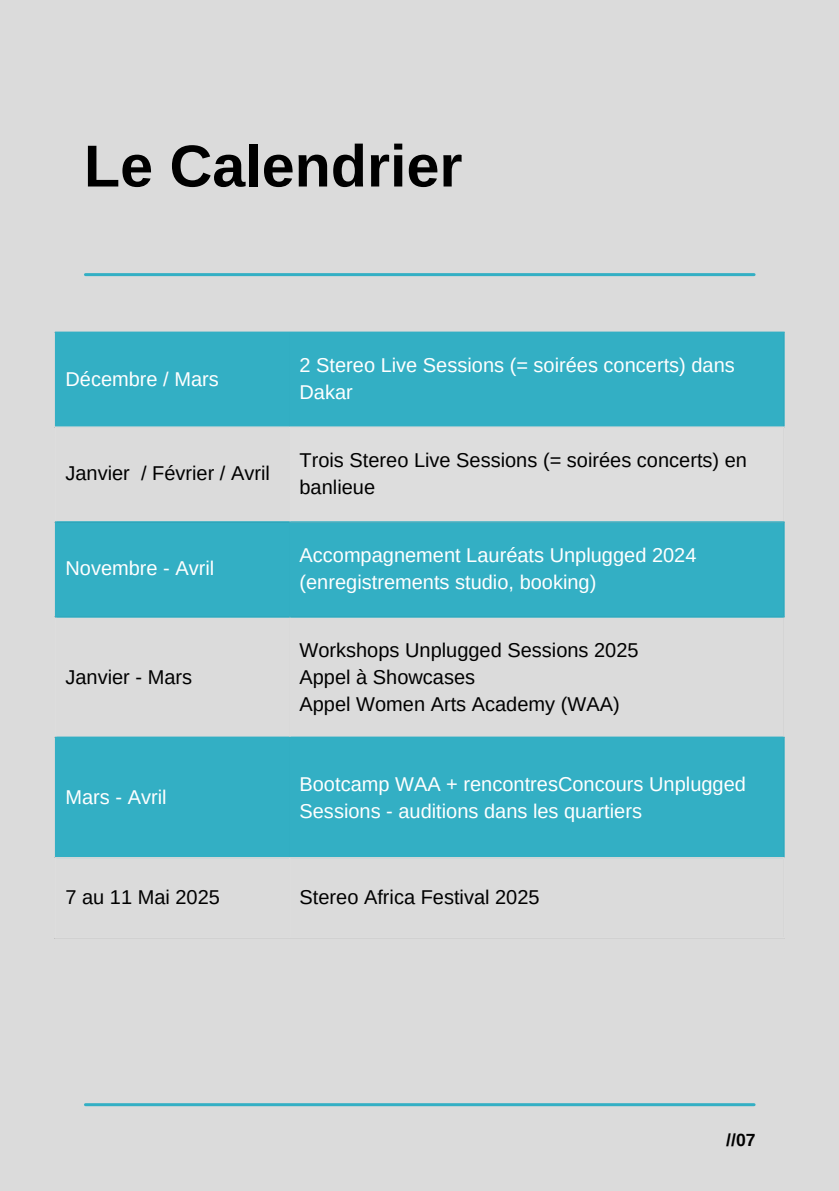
<style>
.page{position:relative;width:839px;height:1191px;background:#fff}
.page>*{position:absolute;margin:0;border:0;box-sizing:border-box;transform-origin:0 0}
.t1{font:700 59.2px "Arimo";color:#000}
.t2{font:20px/27px "Arimo";color:#fff}
.t3{font:20px/27px "Arimo";color:#000}
.t4{font:700 17.6px "Arimo";color:#000}
</style>
<div class="page">
<div style="left:0;top:0;width:838px;height:1191px;background:#dbdbdb"></div>
<hr style="left:85px;top:273px;width:669px;height:3px;background:#33afc4">
<hr style="left:85px;top:1103px;width:669px;height:3px;background:#33afc4">
<svg style="left:56px;top:333px;width:727px;height:524px;fill:#33afc4"></svg>
<div style="left:289px;top:427px;width:495px;height:95px;background:#ddd"></div>
<hr style="left:55px;top:333px;width:1px;height:93px;background:#33afc4">
<hr style="left:55px;top:523px;width:1px;height:93px;background:#33afc4">
<hr style="left:55px;top:738px;width:1px;height:119px;background:#33afc4">
<hr style="left:289px;top:333px;width:1px;height:93px;background:#33afc4">
<hr style="left:289px;top:523px;width:1px;height:93px;background:#33afc4">
<hr style="left:289px;top:738px;width:1px;height:119px;background:#33afc4">
<hr style="left:783px;top:333px;width:1px;height:93px;background:#33afc4">
<hr style="left:783px;top:523px;width:1px;height:93px;background:#33afc4">
<hr style="left:783px;top:738px;width:1px;height:119px;background:#33afc4">
<hr style="left:55px;top:332px;width:729px;height:1px;background:#33afc4">
<hr style="left:55px;top:521px;width:729px;height:2px;background:#33afc4">
<hr style="left:55px;top:616px;width:729px;height:2px;background:#33afc4">
<hr style="left:55px;top:737px;width:729px;height:1px;background:#33afc4">
<hr style="left:55px;top:426px;width:729px;height:2px;background:#ddd">
<hr style="left:289px;top:618px;width:1px;height:119px;background:#dbdbdb">
<p class="t1" style="left:84px;top:133px;width:380px">Le Calendrier</p>
<h1 class="t2" style="left:65px;top:365px;width:155px">Décembre / Mars</h1>
<p class="t3" style="left:65px;top:460px;width:206px">Janvier / Février / Avril</p>
<p class="t2" style="left:65px;top:555px;width:150px">Novembre - Avril</p>
<p class="t3" style="left:65px;top:663px;width:128px">Janvier - Mars</p>
<p class="t2" style="left:65px;top:784px;width:103px">Mars - Avril</p>
<p class="t2" style="left:299px;top:352px;width:437px">2 Stereo Live Sessions (= soirées concerts) dans<br>Dakar</p>
<p class="t3" style="left:299px;top:447px;width:449px">Trois Stereo Live Sessions (= soirées concerts) en banlieue</p>
<p class="t2" style="left:299px;top:541px;width:398px">Accompagnement Lauréats Unplugged 2024 (enregistrements studio, booking)</p>
<p class="t3" style="left:299px;top:636px;width:340px">Workshops Unplugged Sessions 2025</p>
<p class="t3" style="left:299px;top:663px;width:177px">Appel à Showcases</p>
<p class="t3" style="left:299px;top:690px;width:321px">Appel Women Arts Academy (WAA)</p>
<p class="t2" style="left:299px;top:770px;width:448px">Bootcamp WAA + rencontresConcours Unplugged<br>Sessions - auditions dans les quartiers</p>
<p class="t3" style="left:65px;top:883px;width:156px">7 au 11 Mai 2025</p>
<p class="t3" style="left:299px;top:883px;width:242px">Stereo Africa Festival 2025</p>
<p class="t4" style="left:726px;top:1130px;width:31px">//07</p>
</div>
